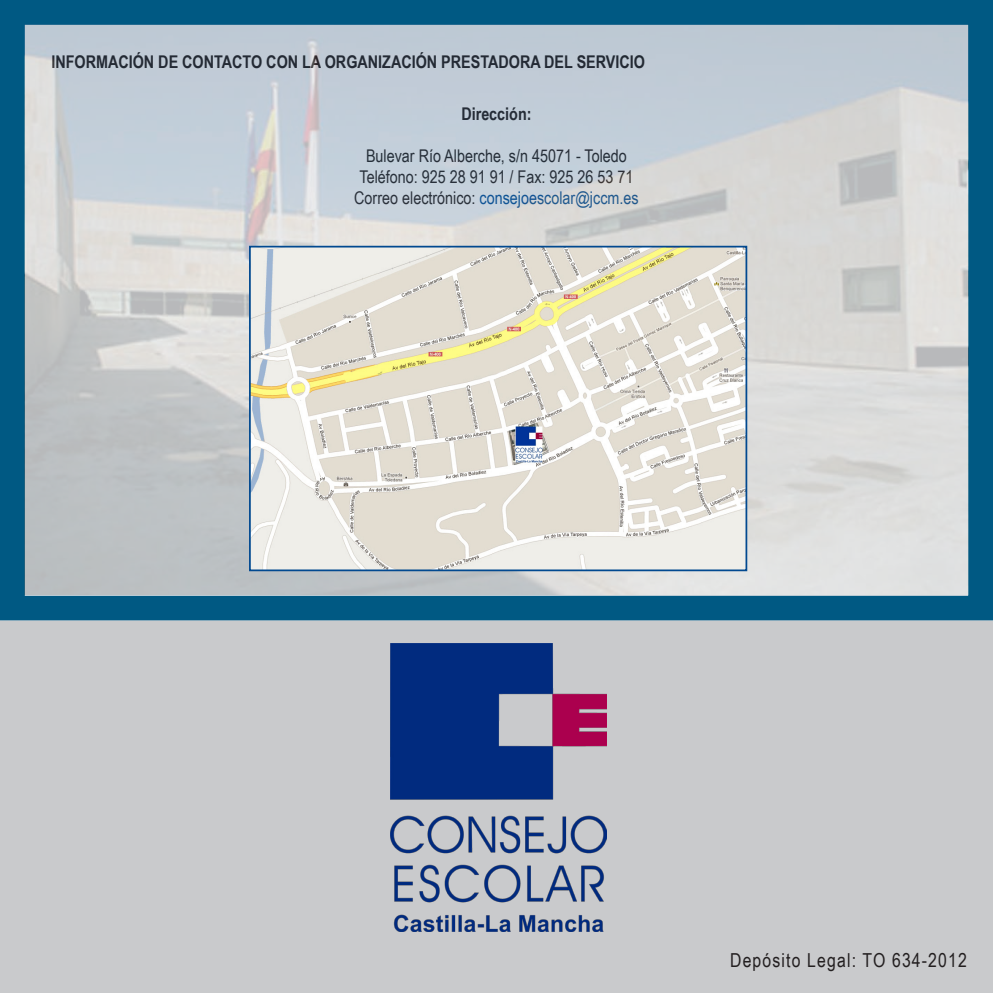
<style>
.page{position:relative;width:993px;height:993px;background:#fff}
.page>*{position:absolute;margin:0;border:0;box-sizing:border-box;transform-origin:0 0}
.t1{font:126px "Times";color:#231f20}
.contenido{font:19.25px "Arial Narrow";letter-spacing:.06em;color:#231f20}
.contenido-2{font:17.5px "Arial Narrow";color:#231f20}
.titulo{font:700 17.5px "Arial Narrow";color:#231f20}
.contenido-3{font:17.5px "Arial Narrow";color:#014990}
.contenido-4{font:700 17.5px "Arial Narrow";color:#231f20}
.s1{color:#231f20}
</style>
<div class="page">
<div style="left:1px;top:1px;width:990px;height:618px;background:#005983"></div>
<div style="left:1px;top:621px;width:990px;height:370px;background:#c9cacc"></div>
<div style="left:0;top:620px;width:992px;height:372px;border:2px solid #c9cacc"></div>
<img style="left:25px;top:25px;width:942px;height:569px">
<img style="left:390px;top:643px;width:216px;height:287px">
<img style="left:252px;top:249px;width:492px;height:319px">
<div style="left:249px;top:246px;width:498px;height:325px;border:2px solid #014990"></div>
<p class="titulo" style="left:51px;top:48px;width:15px">INFOR</p>
<p class="titulo" style="left:96px;top:48px;width:240px">MACIÓN DE CONTACTO CON LA ORG</p>
<p class="titulo" style="left:357px;top:48px;width:95px">ANIZACIÓN PREST</p>
<p class="titulo" style="left:488px;top:48px;width:67px">ADORA DEL</p>
<p class="titulo" style="left:576px;top:48px;width:10px">SERVI</p>
<p class="titulo" style="left:619px;top:48px;width:19px">CIO</p>
<p class="contenido-4" style="left:461px;top:100px;width:72px">DIRECCIÓN:</p>
<p class="contenido-2" style="left:366px;top:143px;width:262px">Bulevar Río Alberche, s/n 45071 - Toledo</p>
<p class="contenido-2" style="left:359px;top:164px;width:275px">Teléfono: 925 28 91 91 / Fax: 925 26 53 71</p>
<p class="contenido-3" style="left:354px;top:185px;width:286px"><span class="s1">Correo electrónico:</span> consejoescolar@jccm.es</p>
<h1 class="t1" style="left:360px;top:163px;width:64px">7</h1>
<p class="contenido" style="left:729px;top:945px;width:238px">Depósito Legal: TO 634-2012</p>
</div>
